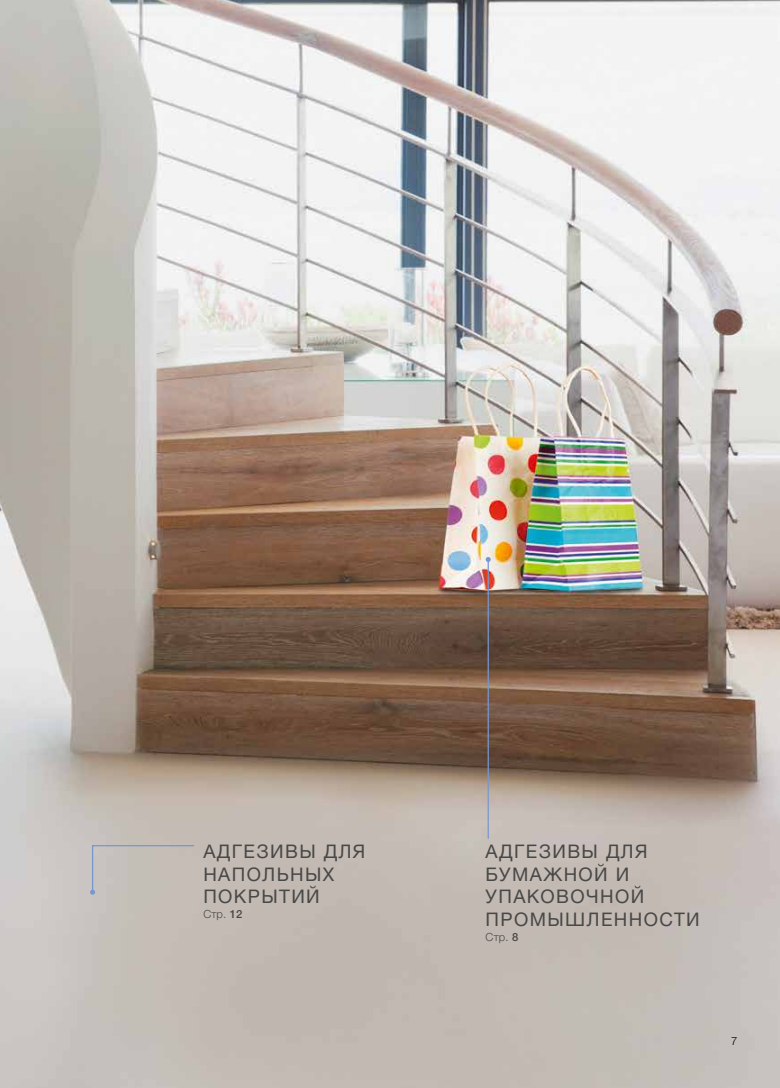
<style>
.page{position:relative;width:780px;height:1088px;background:#fff}
.page>*{position:absolute;margin:0;border:0;box-sizing:border-box;transform-origin:0 0}
.t1{font:18.75px/22.5px "Neue Helveticafor WACKER 55";letter-spacing:.075em;color:#484847}
.t2{font:11.25px "Neue Helveticafor WACKER 45";letter-spacing:.015em;color:#484847}
.t3{font:11.25px "Neue Helveticafor WACKER 45";color:#000}
.s1{font-family:"Neue Helveticafor WACKER 65"}
</style>
<div class="page">
<img style="left:0;top:0;width:780px;height:1088px">
<svg style="left:90px;top:844px;width:105px;height:51px;background:#c2bdb9"></svg>
<hr style="left:487px;top:559px;width:2px;height:279px;background:#7797cf">
<svg style="left:485px;top:557px;width:5px;height:5px"></svg>
<p class="t1" style="left:203px;top:840px;width:163px">АДГЕЗИВЫ ДЛЯ<br>НАПОЛЬНЫХ<br>ПОКРЫТИЙ</p>
<p class="t2" style="left:203px;top:907px;width:41px">Стр. <span class="s1">12</span></p>
<p class="t1" style="left:485px;top:840px;width:216px">АДГЕЗИВЫ ДЛЯ<br>БУМАЖНОЙ И<br>УПАКОВОЧНОЙ<br>ПРОМЫШЛЕННОСТИ</p>
<p class="t2" style="left:485px;top:930px;width:34px">Стр. <span class="s1">8</span></p>
<p class="t3" style="left:731px;top:1034px;width:8px">7</p>
</div>
